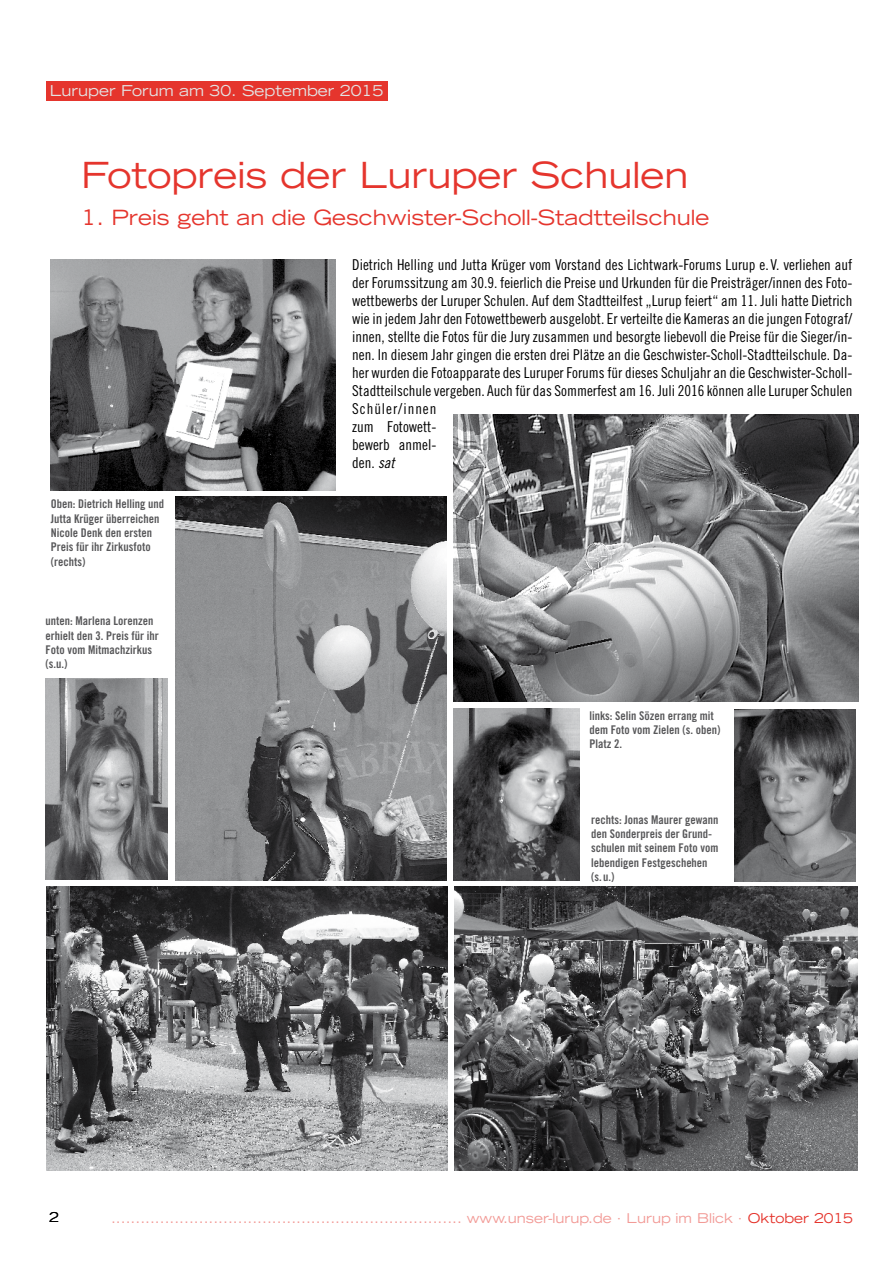
<style>
.page{position:relative;width:893px;height:1263px;background:#fff}
.page>*{position:absolute;margin:0;border:0;box-sizing:border-box;transform-origin:0 0}
.t1{font:expanded 36px "Trade Gothic LH";color:#e5352d}
.t2{font:expanded 21px "Trade Gothic LH";color:#e5352d}
.t3{font:15px/18px "Trade Gothic Cond Eighteen";color:#000}
.t4{font:expanded 15px "Trade Gothic LH";color:#e3e4e4}
.t5{font:expanded 13.5px "Trade Gothic LH";color:#f29a96}
.t6{font:expanded 13.5px "Trade Gothic LH";color:#000}
.t7{font:12px/14.4px "Trade Gothic Bold Cond Twenty";color:#58585a}
.s1{font-family:"Trade Gothic Cond Eighteen Obl"}
.s2{color:#e5352d}
</style>
<div class="page">
<div style="left:46px;top:81px;width:341px;height:20px;background:#e5352d"></div>
<img style="left:47px;top:887px;width:401px;height:283px">
<img style="left:455px;top:886px;width:402px;height:284px">
<img style="left:175px;top:497px;width:271px;height:384px">
<img style="left:453px;top:415px;width:406px;height:286px">
<img style="left:46px;top:679px;width:121px;height:201px">
<img style="left:453px;top:709px;width:127px;height:172px">
<img style="left:51px;top:259px;width:284px;height:231px">
<img style="left:734px;top:710px;width:122px;height:171px">
<p class="t4" style="left:50px;top:81px;width:335px">Luruper Forum am 30. September 2015</p>
<h1 class="t1" style="left:81px;top:151px;width:609px">Fotopreis der Luruper Schulen</h1>
<h2 class="t2" style="left:81px;top:204px;width:630px">1. Preis geht an die Geschwister-Scholl-Stadtteilschule</h2>
<p class="t3" style="left:352px;top:256px;width:502px">Dietrich Helling und Jutta Krüger vom Vorstand des Lichtwark-Forums Lurup e. V. verliehen auf der Forumssitzung am 30.9. feierlich die Preise und Urkunden für die Preisträger/innen des Foto&shy;wettbewerbs der Luruper Schulen. Auf dem Stadtteilfest „Lurup feiert“ am 11. Juli hatte Dietrich wie in jedem Jahr den Fotowettbewerb ausgelobt. Er verteilte die Kameras an die jungen Fotograf/ innen, stellte die Fotos für die Jury zusammen und besorgte liebevoll die Preise für die Sieger/in&shy;nen. In diesem Jahr gingen die ersten drei Plätze an die Geschwister-Scholl-Stadtteilschule. Da&shy;her wurden die Fotoapparate des Luruper Forums für dieses Schuljahr an die Geschwister-Scholl-Stadtteilschule vergeben. Auch für das Sommerfest am 16. Juli 2016 können alle Luruper Schulen Schüler/innen<br>zum Fotowett-<br>bewerb anmel-<br>den. <span class="s1">sat</span></p>
<p class="t7" style="left:51px;top:497px;width:115px">Oben: Dietrich Helling und<br>Jutta Krüger überreichen<br>Nicole Denk den ersten<br>Preis für ihr Zirkusfoto (rechts)</p>
<p class="t7" style="left:46px;top:614px;width:115px">unten: Marlena Lorenzen erhielt den 3. Preis für ihr<br>Foto vom Mitmachzirkus (s.u.)</p>
<p class="t7" style="left:589px;top:708px;width:133px">links: Selin Sözen errang mit dem Foto vom Zielen (s. oben)<br>Platz 2.</p>
<p class="t7" style="left:591px;top:812px;width:129px">rechts: Jonas Maurer gewann den Sonderpreis der Grund&shy;schulen mit seinem Foto vom lebendigen Festgeschehen (s. u.)</p>
<p class="t6" style="left:49px;top:1209px;width:11px">2</p>
<p class="t5" style="left:111px;top:1209px;width:6px">........................................................................</p>
<p class="t5" style="left:467px;top:1209px;width:388px">www. unser-lurup. de · Lurup im Blick · <span class="s2">Oktober 2015</span></p>
</div>
